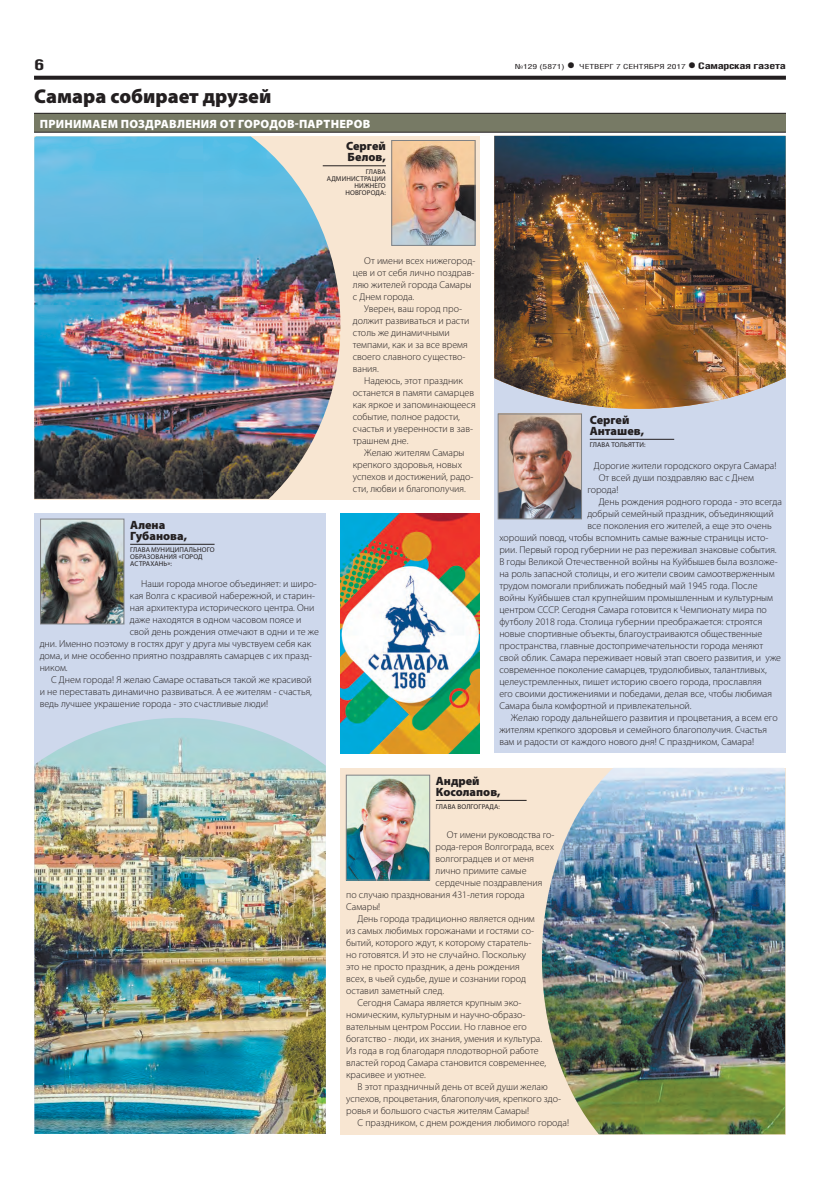
<style>
.page{position:relative;width:820px;height:1191px;background:#fff}
.page>*{position:absolute;margin:0;border:0;box-sizing:border-box;transform-origin:0 0}
.рубрика{font:900 20px "Myriad Pro";color:#231f20}
.t1{font:700 15px "Helios Cond";color:#231f20;scale:1.4 1}
.мнение_имя{font:900 12px/11px "Myriad Pro";color:#231f20}
.РУБРИКА{font:900 12px "Myriad Pro";letter-spacing:.02em;color:#fff}
.допблок_текст{font:300 10px/12px "Myriad Pro";color:#231f20}
.t2{font:700 9px "Helios Cond";letter-spacing:-.02em;color:#231f20;scale:1.4 1}
.мнение_должность{font:7px/7px "Myriad Pro";letter-spacing:.02em;color:#231f20}
.t3{font:7px "Helios Cond";color:#231f20;scale:1.4 1}
.s1{font-weight:700;font-size:16px}
.s2{font-size:16px}
</style>
<div class="page">
<svg style="left:34px;top:76px;width:751px;height:4px;background:#322f2f"></svg>
<div style="left:340px;top:767px;width:445px;height:367px;background:#f8e6d2"></div>
<div style="left:493px;top:136px;width:292px;height:617px;background:#ced8ec"></div>
<div style="left:34px;top:136px;width:445px;height:363px;background:#f8e6d2"></div>
<div style="left:34px;top:513px;width:292px;height:621px;background:#ced8ec"></div>
<hr style="left:130px;top:544px;width:84px;height:1px;background:#231f20">
<img style="left:42px;top:521px;width:80px;height:101px">
<div style="left:40px;top:519px;width:84px;height:105px;border:1px solid #808285"></div>
<img style="left:500px;top:416px;width:79px;height:101px">
<div style="left:498px;top:414px;width:83px;height:105px;border:1px solid #808285"></div>
<hr style="left:435px;top:800px;width:91px;height:1px;background:#231f20">
<img style="left:348px;top:777px;width:79px;height:101px">
<div style="left:346px;top:775px;width:83px;height:105px;border:1px solid #808285"></div>
<hr style="left:322px;top:165px;width:64px;height:1px;background:#231f20">
<img style="left:393px;top:142px;width:80px;height:101px">
<div style="left:391px;top:140px;width:84px;height:105px;border:1px solid #808285"></div>
<img style="left:340px;top:513px;width:139px;height:240px">
<img style="left:34px;top:136px;width:306px;height:363px">
<img style="left:541px;top:768px;width:243px;height:366px">
<hr style="left:589px;top:439px;width:85px;height:1px;background:#231f20">
<img style="left:494px;top:136px;width:291px;height:273px">
<img style="left:34px;top:718px;width:292px;height:415px">
<div style="left:34px;top:114px;width:751px;height:18px;background:#777a65"></div>
<hr style="left:34px;top:113px;width:751px;height:1px;background:#231f20">
<hr style="left:34px;top:132px;width:751px;height:1px;background:#231f20">
<p class="t1" style="left:34px;top:55px;width:9px">6</p>
<p class="t3" style="left:514px;top:63px;width:124px">№129 (5871) <span class="s1">•</span> ЧЕТВЕРГ 7 СЕНТЯБРЯ 2017</p>
<p class="t2" style="left:687px;top:61px;width:72px"><span class="s2">•</span> Самарская газета</p>
<p class="рубрика" style="left:34px;top:85px;width:238px">Самара собирает друзей</p>
<p class="РУБРИКА" style="left:40px;top:117px;width:332px">ПРИНИМАЕМ ПОЗДРАВЛЕНИЯ ОТ ГОРОДОВ-ПАРТНЕРОВ</p>
<p class="мнение_имя" style="left:346px;top:141px;width:41px">Сергей<br>Белов,</p>
<p class="мнение_должность" style="left:327px;top:168px;width:61px;text-align:right">ГЛАВА<br>АДМИНИСТРАЦИИ<br>НИЖНЕГО<br>НОВГОРОДА:</p>
<p class="мнение_имя" style="left:130px;top:519px;width:58px">Алена<br>Губанова,</p>
<p class="мнение_должность" style="left:130px;top:546px;width:86px">ГЛАВА МУНИЦИПАЛЬНОГО<br>ОБРАЗОВАНИЯ «ГОРОД<br>АСТРАХАНЬ»:</p>
<p class="допблок_текст" style="left:141px;top:577px;width:177px">Наши города многое объединяет: и широ-</p>
<p class="допблок_текст" style="left:130px;top:589px;width:187px">кая Волга с красивой набережной, и старин-</p>
<p class="допблок_текст" style="left:130px;top:601px;width:186px">ная архитектура исторического центра. Они</p>
<p class="допблок_текст" style="left:130px;top:613px;width:173px">даже находятся в одном часовом поясе и</p>
<p class="допблок_текст" style="left:130px;top:625px;width:190px">свой день рождения отмечают в одни и те же</p>
<p class="допблок_текст" style="left:40px;top:637px;width:273px">дни. Именно поэтому в гостях друг у друга мы чувствуем себя как</p>
<p class="допблок_текст" style="left:40px;top:649px;width:274px">дома, и мне особенно приятно поздравлять самарцев с их празд-</p>
<p class="допблок_текст" style="left:40px;top:661px;width:29px">ником.</p>
<p class="допблок_текст" style="left:40px;top:673px;width:274px;text-align:justify;text-indent:11px">С Днем города! Я желаю Самаре оставаться такой же красивой и не переставать динамично развиваться. А ее жителям - счастья, ведь лучшее украшение города - это счастливые люди!</p>
<p class="допблок_текст" style="left:352px;top:254px;width:124px;text-indent:11px">От имени всех нижегород&shy;цев и от себя лично поздрав&shy;ляю жителей города Самары с Днем города.</p>
<p class="допблок_текст" style="left:352px;top:302px;width:118px;text-indent:11px">Уверен, ваш город про&shy;должит развиваться и расти столь же динамичными темпами, как и за все время своего славного существо&shy;вания.</p>
<p class="допблок_текст" style="left:352px;top:374px;width:124px;text-indent:11px">Надеюсь, этот праздник останется в памяти самарцев как яркое и запоминающееся событие, полное радости, счастья и уверенности в зав&shy;трашнем дне.</p>
<p class="допблок_текст" style="left:352px;top:446px;width:122px;text-indent:11px">Желаю жителям Самары крепкого здоровья, новых успехов и достижений, радо&shy;сти, любви и благополучия.</p>
<p class="мнение_имя" style="left:589px;top:414px;width:56px">Сергей<br>Анташев,</p>
<p class="мнение_должность" style="left:589px;top:441px;width:57px">ГЛАВА ТОЛЬЯТТИ:</p>
<p class="допблок_текст" style="left:593px;top:459px;width:184px">Дорогие жители городского округа Самара!</p>
<p class="допблок_текст" style="left:587px;top:471px;width:168px;text-indent:11px">От всей души поздравляю вас с Днем города!</p>
<p class="допблок_текст" style="left:598px;top:495px;width:185px">День рождения родного города - это всегда</p>
<p class="допблок_текст" style="left:587px;top:507px;width:188px">добрый семейный праздник, объединяющий</p>
<p class="допблок_текст" style="left:587px;top:519px;width:186px">все поколения его жителей, а еще это очень</p>
<p class="допблок_текст" style="left:499px;top:531px;width:270px">хороший повод, чтобы вспомнить самые важные страницы исто-</p>
<p class="допблок_текст" style="left:499px;top:543px;width:279px">рии. Первый город губернии не раз переживал знаковые события.</p>
<p class="допблок_текст" style="left:499px;top:555px;width:280px">В годы Великой Отечественной войны на Куйбышев была возложе-</p>
<p class="допблок_текст" style="left:499px;top:567px;width:277px">на роль запасной столицы, и его жители своим самоотверженным</p>
<p class="допблок_текст" style="left:499px;top:579px;width:260px">трудом помогали приближать победный май 1945 года. После</p>
<p class="допблок_текст" style="left:499px;top:591px;width:275px">войны Куйбышев стал крупнейшим промышленным и культурным</p>
<p class="допблок_текст" style="left:499px;top:603px;width:269px">центром СССР. Сегодня Самара готовится к Чемпионату мира по</p>
<p class="допблок_текст" style="left:499px;top:615px;width:264px">футболу 2018 года. Столица губернии преображается: строятся</p>
<p class="допблок_текст" style="left:499px;top:627px;width:264px">новые спортивные объекты, благоустраиваются общественные</p>
<p class="допблок_текст" style="left:499px;top:639px;width:265px">пространства, главные достопримечательности города меняют</p>
<p class="допблок_текст" style="left:499px;top:651px;width:283px">свой облик. Самара переживает новый этап своего развития, и уже</p>
<p class="допблок_текст" style="left:499px;top:663px;width:269px">современное поколение самарцев, трудолюбивых, талантливых,</p>
<p class="допблок_текст" style="left:499px;top:675px;width:264px">целеустремленных, пишет историю своего города, прославляя</p>
<p class="допблок_текст" style="left:499px;top:687px;width:274px">его своими достижениями и победами, делая все, чтобы любимая</p>
<p class="допблок_текст" style="left:499px;top:699px;width:194px">Самара была комфортной и привлекательной.</p>
<p class="допблок_текст" style="left:499px;top:711px;width:280px;text-indent:11px">Желаю городу дальнейшего развития и процветания, а всем его жителям крепкого здоровья и семейного благополучия. Счастья вам и радости от каждого нового дня! С праздником, Самара!</p>
<p class="мнение_имя" style="left:435px;top:775px;width:66px">Андрей<br>Косолапов,</p>
<p class="мнение_должность" style="left:436px;top:802px;width:65px">ГЛАВА ВОЛГОГРАДА:</p>
<p class="допблок_текст" style="left:446px;top:828px;width:109px">От имени руководства го-</p>
<p class="допблок_текст" style="left:435px;top:840px;width:120px">рода-героя Волгограда, всех</p>
<p class="допблок_текст" style="left:435px;top:852px;width:100px">волгоградцев и от меня</p>
<p class="допблок_текст" style="left:435px;top:864px;width:93px">лично примите самые</p>
<p class="допблок_текст" style="left:435px;top:876px;width:108px">сердечные поздравления</p>
<p class="допблок_текст" style="left:346px;top:888px;width:180px">по случаю празднования 431-летия города</p>
<p class="допблок_текст" style="left:346px;top:900px;width:36px">Самары!</p>
<p class="допблок_текст" style="left:346px;top:912px;width:190px;text-indent:11px">День города традиционно является одним из самых любимых горожанами и гостями со&shy;бытий, которого ждут, к которому старатель&shy;но готовятся. И это не случайно. Поскольку это не просто праздник, а день рождения всех, в чьей судьбе, душе и сознании город оставил заметный след.</p>
<p class="допблок_текст" style="left:346px;top:996px;width:202px;text-indent:11px">Сегодня Самара является крупным эко&shy;номическим, культурным и научно-образо&shy;вательным центром России. Но главное его богатство - люди, их знания, умения и культура.<br>Из года в год благодаря плодотворной работе властей город Самара становится современнее, красивее и уютнее.</p>
<p class="допблок_текст" style="left:346px;top:1080px;width:216px;text-indent:11px">В этот праздничный день от всей души желаю успехов, процветания, благополучия, крепкого здо&shy;ровья и большого счастья жителям Самары!</p>
<p class="допблок_текст" style="left:357px;top:1116px;width:213px">С праздником, с днем рождения любимого города!</p>
</div>
